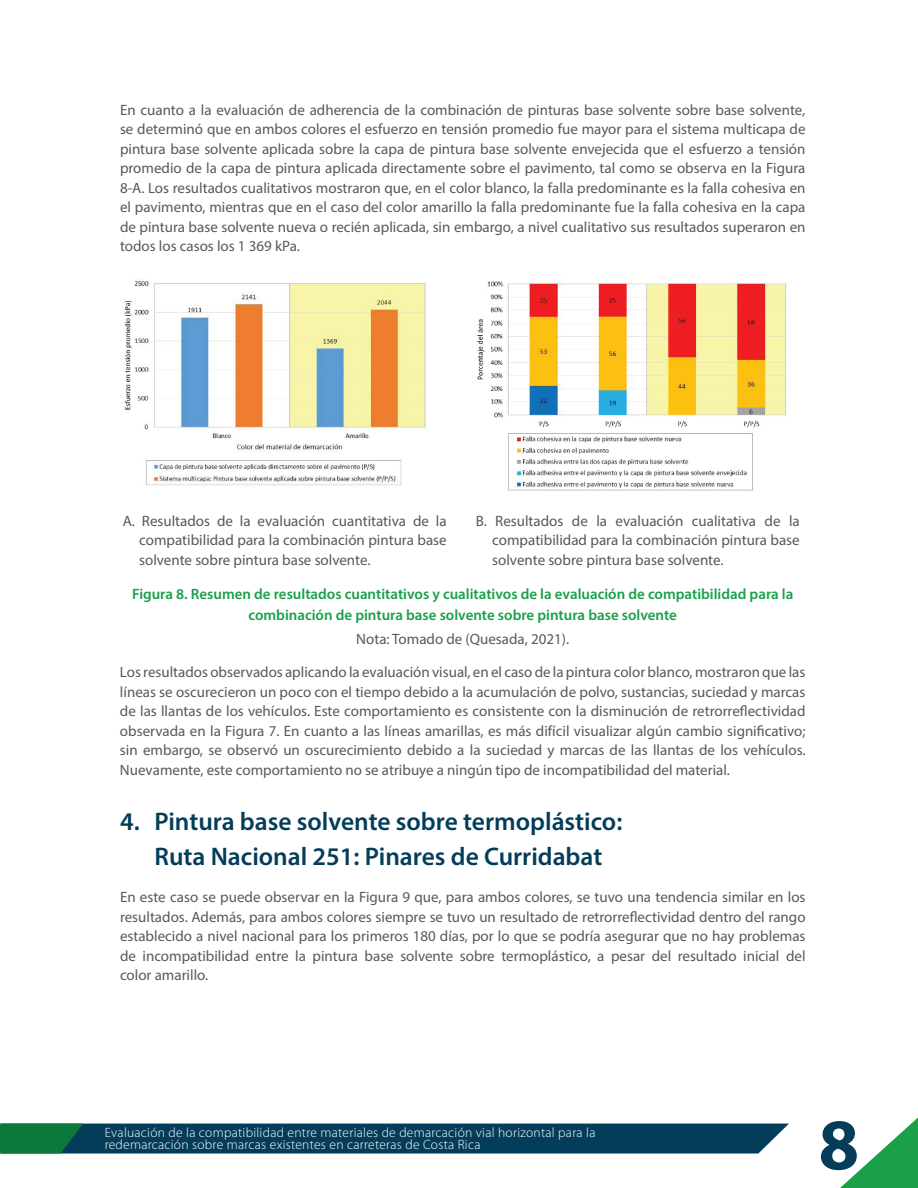
<style>
.page{position:relative;width:918px;height:1188px;background:#fff}
.page>*{position:absolute;margin:0;border:0;box-sizing:border-box;transform-origin:0 0}
.t1{font:700 73.05px "Myriad Pro";color:#033d5a}
.t2{font:600 25.5px/34.5px "Myriad Pro";color:#033d5a;text-align:center}
.t3{font:15px/19.5px "Myriad Pro";color:#565a58;text-align:justify}
.t4{font:600 15px/21px "Myriad Pro";color:#1aa048;text-align:center}
.t5{font:300 13.5px/12px "Myriad Pro";letter-spacing:.02em;color:#fff}
</style>
<div class="page">
<svg style="left:840px;top:1118px;width:78px;height:70px"></svg>
<svg style="left:0;top:1124px;width:789px;height:30px;background:#0c495d"></svg>
<img style="left:124px;top:281px;width:303px;height:205px">
<img style="left:477px;top:277px;width:310px;height:214px">
<p class="t3" style="left:120px;top:100px;width:687px">En cuanto a la evaluación de adherencia de la combinación de pinturas base solvente sobre base solvente, se determinó que en ambos colores el esfuerzo en tensión promedio fue mayor para el sistema multicapa de pintura base solvente aplicada sobre la capa de pintura base solvente envejecida que el esfuerzo a tensión promedio de la capa de pintura aplicada directamente sobre el pavimento, tal como se observa en la Figura 8-A. Los resultados cualitativos mostraron que, en el color blanco, la falla predominante es la falla cohesiva en el pavimento, mientras que en el caso del color amarillo la falla predominante fue la falla cohesiva en la capa de pintura base solvente nueva o recién aplicada, sin embargo, a nivel cualitativo sus resultados superaron en todos los casos los 1 369 kPa.</p>
<p class="t3" style="left:139px;top:511px;width:309px;text-indent:-16px">A. Resultados de la evaluación cuantitativa de la compatibilidad para la combinación pintura base solvente sobre pintura base solvente.</p>
<p class="t3" style="left:492px;top:511px;width:309px;text-indent:-16px">B. Resultados de la evaluación cualitativa de la compatibilidad para la combinación pintura base solvente sobre pintura base solvente.</p>
<p class="t4" style="left:132px;top:583px;width:663px">Figura 8. Resumen de resultados cuantitativos y cualitativos de la evaluación de compatibilidad para la combinación de pintura base solvente sobre pintura base solvente</p>
<p class="t3" style="left:356px;top:629px;width:214px">Nota: Tomado de (Quesada, 2021).</p>
<p class="t3" style="left:120px;top:662px;width:687px">Los resultados observados aplicando la evaluación visual, en el caso de la pintura color blanco, mostraron que las líneas se oscurecieron un poco con el tiempo debido a la acumulación de polvo, sustancias, suciedad y marcas de las llantas de los vehículos. Este comportamiento es consistente con la disminución de retrorreflectividad observada en la Figura 7. En cuanto a las líneas amarillas, es más difícil visualizar algún cambio significativo; sin embargo, se observó un oscurecimiento debido a la suciedad y marcas de las llantas de los vehículos.<br>Nuevamente, este comportamiento no se atribuye a ningún tipo de incompatibilidad del material.</p>
<h2 class="t2" style="left:120px;top:804px;width:504px">4. Pintura base solvente sobre termoplástico:<br>Ruta Nacional 251: Pinares de Curridabat</h2>
<p class="t3" style="left:120px;top:887px;width:687px">En este caso se puede observar en la Figura 9 que, para ambos colores, se tuvo una tendencia similar en los resultados. Además, para ambos colores siempre se tuvo un resultado de retrorreflectividad dentro del rango establecido a nivel nacional para los primeros 180 días, por lo que se podría asegurar que no hay problemas de incompatibilidad entre la pintura base solvente sobre termoplástico, a pesar del resultado inicial del color amarillo.</p>
<p class="t5" style="left:105px;top:1126px;width:492px">Evaluación de la compatibilidad entre materiales de demarcación vial horizontal para la redemarcación sobre marcas existentes en carreteras de Costa Rica</p>
<h1 class="t1" style="left:819px;top:1097px;width:42px">8</h1>
</div>
